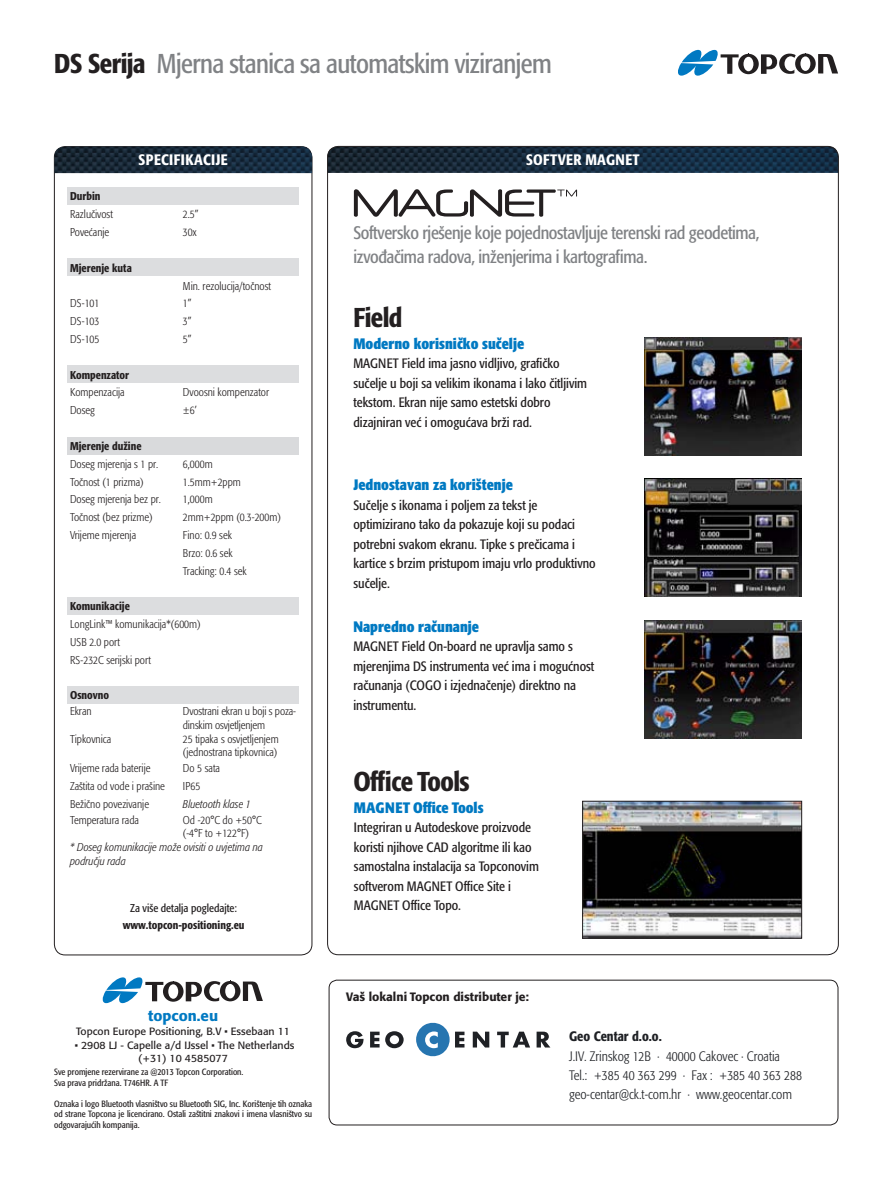
<style>
.page{position:relative;width:893px;height:1188px;background:#fff}
.page>*{position:absolute;margin:0;border:0;box-sizing:border-box;transform-origin:0 0}
.t1{font:condensed 27px "Formata Pro";letter-spacing:-.02em;color:#808285}
.t2{font:500 condensed 27px "Formata Pro";letter-spacing:-.02em;color:#231f20}
.t3{font:condensed 18px/24px "Formata Pro";letter-spacing:-.02em;color:#808285}
.t4{font:700 condensed 15px "Formata Pro";color:#0079c2}
.t5{font:500 condensed 15px "Formata Pro";letter-spacing:.03em;color:#fff}
.t6{font:500 15px "Formata Pro";color:#0079c2}
.t7{font:300 condensed 13.65px/19.4px "Formata Pro";color:#1f2125}
.t8{font:500 condensed 13.65px "Formata Pro";color:#1f2125}
.t9{font:condensed 13.5px/19.5px "Formata Pro";color:#231f20}
.t10{font:500 12px "Formata Pro";color:#231f20}
.t11{font:300 condensed 11.25px/17.9px "Formata Pro";color:#231f20}
.t12{font:500 condensed 11.25px "Formata Pro";color:#231f20}
.t13{font:italic 300 condensed 11.25px/13.5px "Formata Pro";color:#231f20}
.t14{font:condensed 11.25px "Formata Pro";color:#231f20}
.t15{font:10.5px/13.5px "Formata Pro";color:#231f20;text-align:center}
.t16{font:condensed 9px/10.5px "Formata Pro";color:#231f20}
.s1{font-weight:500;color:#231f20}
</style>
<div class="page">
<svg style="left:678px;top:50px;width:160px;height:26px"></svg>
<div style="left:329px;top:980px;width:509px;height:145px;border:1px solid #231f20;border-radius:8px"></div>
<svg style="left:102px;top:977px;width:161px;height:26px"></svg>
<img style="left:54px;top:147px;width:258px;height:26px">
<img style="left:327px;top:146px;width:511px;height:27px">
<img style="left:584px;top:803px;width:216px;height:133px">
<div style="left:582px;top:801px;width:220px;height:137px;border:1px solid #231f20"></div>
<svg style="left:354px;top:189px;width:223px;height:28px"></svg>
<div style="left:67px;top:187px;width:232px;height:18px;background:#dcdddf"></div>
<div style="left:67px;top:259px;width:232px;height:17px;background:#dcdddf"></div>
<div style="left:67px;top:365px;width:232px;height:18px;background:#dcdddf"></div>
<div style="left:67px;top:437px;width:232px;height:18px;background:#d9dadc"></div>
<div style="left:67px;top:597px;width:232px;height:18px;background:#dcdddf"></div>
<div style="left:67px;top:686px;width:232px;height:18px;background:#dcdddf"></div>
<img style="left:644px;top:337px;width:158px;height:118px">
<img style="left:644px;top:621px;width:158px;height:118px">
<img style="left:644px;top:479px;width:158px;height:118px">
<svg style="left:537px;top:1032px;width:13px;height:16px"></svg>
<svg style="left:416px;top:1023px;width:48px;height:34px"></svg>
<svg style="left:473px;top:1032px;width:16px;height:16px"></svg>
<svg style="left:497px;top:1032px;width:33px;height:16px"></svg>
<svg style="left:346px;top:1031px;width:17px;height:17px"></svg>
<svg style="left:370px;top:1031px;width:34px;height:17px"></svg>
<h1 class="t1" style="left:54px;top:46px;width:499px"><span class="s1">DS Serija</span> Mjerna stanica sa automatskim viziranjem</h1>
<p class="t5" style="left:138px;top:150px;width:91px">SPECIFIKACIJE</p>
<p class="t12" style="left:70px;top:189px;width:32px">Durbin</p>
<p class="t11" style="left:70px;top:205px;width:44px">Razlučivost</p>
<p class="t11" style="left:183px;top:205px;width:17px">2.5”</p>
<p class="t11" style="left:70px;top:223px;width:41px">Povećanje</p>
<p class="t11" style="left:183px;top:223px;width:15px">30x</p>
<p class="t12" style="left:70px;top:261px;width:63px">Mjerenje kuta</p>
<p class="t11" style="left:183px;top:277px;width:90px">Min. rezolucija/točnost</p>
<p class="t11" style="left:70px;top:295px;width:31px">DS-101</p>
<p class="t11" style="left:183px;top:295px;width:10px">1”</p>
<p class="t11" style="left:70px;top:312px;width:31px">DS-103</p>
<p class="t11" style="left:183px;top:312px;width:10px">3”</p>
<p class="t11" style="left:70px;top:330px;width:31px">DS-105</p>
<p class="t11" style="left:183px;top:330px;width:10px">5”</p>
<p class="t12" style="left:70px;top:367px;width:61px">Kompenzator</p>
<p class="t11" style="left:70px;top:384px;width:56px">Kompenzacija</p>
<p class="t11" style="left:183px;top:384px;width:88px">Dvoosni kompenzator</p>
<p class="t11" style="left:70px;top:401px;width:26px">Doseg</p>
<p class="t11" style="left:183px;top:401px;width:15px">±6’</p>
<p class="t12" style="left:70px;top:439px;width:73px">Mjerenje dužine</p>
<p class="t11" style="left:70px;top:455px;width:90px">Doseg mjerenja s 1 pr.</p>
<p class="t11" style="left:183px;top:455px;width:31px">6,000m</p>
<p class="t11" style="left:70px;top:473px;width:75px">Točnost (1 prizma)</p>
<p class="t11" style="left:183px;top:473px;width:59px">1.5mm+2ppm</p>
<p class="t11" style="left:70px;top:491px;width:92px">Doseg mjerenja bez pr.</p>
<p class="t11" style="left:183px;top:491px;width:31px">1,000m</p>
<p class="t11" style="left:70px;top:508px;width:84px">Točnost (bez prizme)</p>
<p class="t11" style="left:183px;top:508px;width:99px">2mm+2ppm (0.3-200m)</p>
<p class="t11" style="left:70px;top:526px;width:68px">Vrijeme mjerenja</p>
<p class="t11" style="left:183px;top:526px;width:65px">Fino: 0.9 sek<br>Brzo: 0.6 sek<br>Tracking: 0.4 sek</p>
<p class="t12" style="left:70px;top:599px;width:61px">Komunikacije</p>
<p class="t11" style="left:70px;top:615px;width:132px">LongLink™ komunikacija*(600m)<br>USB 2.0 port<br>RS-232C serijski port</p>
<p class="t12" style="left:70px;top:688px;width:40px">Osnovno</p>
<p class="t11" style="left:70px;top:702px;width:23px">Ekran</p>
<p class="t11" style="left:183px;top:705px;width:115px;line-height:13.5px">Dvostrani ekran u boji s poza&shy;dinskim osvjetljenjem</p>
<p class="t11" style="left:70px;top:730px;width:43px">Tipkovnica</p>
<p class="t11" style="left:183px;top:732px;width:97px;line-height:13.5px">25 tipaka s osvjetljenjem (jednostrana tipkovnica)</p>
<p class="t11" style="left:70px;top:759px;width:82px">Vrijeme rada baterije</p>
<p class="t11" style="left:183px;top:759px;width:39px">Do 5 sata</p>
<p class="t11" style="left:70px;top:777px;width:96px">Zaštita od vode i prašine</p>
<p class="t11" style="left:183px;top:777px;width:19px">IP65</p>
<p class="t11" style="left:70px;top:795px;width:80px">Bežično povezivanje</p>
<p class="t13" style="left:183px;top:797px;width:69px">Bluetooth klase 1</p>
<p class="t11" style="left:70px;top:811px;width:70px">Temperatura rada</p>
<p class="t11" style="left:183px;top:813px;width:80px;line-height:13.5px">Od -20°C do +50°C (-4°F to +122°F)</p>
<p class="t13" style="left:70px;top:841px;width:195px">* Doseg komunikacije može ovisiti o uvjetima na području rada</p>
<p class="t14" style="left:130px;top:901px;width:108px">Za više detalja pogledajte:</p>
<p class="t12" style="left:123px;top:917px;width:123px">www.topcon-positioning.eu</p>
<p class="t6" style="left:148px;top:1006px;width:71px">topcon.eu</p>
<p class="t15" style="left:76px;top:1025px;width:215px">Topcon Europe Positioning, B.V • Essebaan 11</p>
<p class="t15" style="left:75px;top:1038px;width:221px">• 2908 LJ - Capelle a/d IJssel • The Netherlands (+31) 10 4585077</p>
<p class="t16" style="left:54px;top:1067px;width:191px">Sve promjene rezervirane za @2013 Topcon Corporation.<br>Sva prava pridržana. T746HR. A TF</p>
<p class="t16" style="left:54px;top:1098px;width:260px;text-align:justify">Oznaka i logo Bluetooth vlasništvo su Bluetooth SIG, Inc. Korištenje tih oznaka od strane Topcona je licencirano. Ostali zaštitni znakovi i imena vlasništvo su odgovarajućih kompanija.</p>
<p class="t5" style="left:526px;top:150px;width:115px">SOFTVER MAGNET</p>
<h2 class="t3" style="left:353px;top:221px;width:408px">Softversko rješenje koje pojednostavljuje terenski rad geodetima, izvođačima radova, inženjerima i kartografima.</h2>
<h1 class="t2" style="left:353px;top:300px;width:51px">Field</h1>
<p class="t4" style="left:353px;top:334px;width:172px">Moderno korisničko sučelje</p>
<p class="t9" style="left:353px;top:354px;width:235px">MAGNET Field ima jasno vidljivo, grafičko sučelje u boji sa velikim ikonama i lako čitljivim tekstom. Ekran nije samo estetski dobro dizajniran već i omogućava brži rad.</p>
<p class="t4" style="left:353px;top:475px;width:161px">Jednostavan za korištenje</p>
<p class="t9" style="left:353px;top:495px;width:244px">Sučelje s ikonama i poljem za tekst je optimizirano tako da pokazuje koji su podaci potrebni svakom ekranu. Tipke s prečicama i kartice s brzim pristupom imaju vrlo produktivno sučelje.</p>
<p class="t4" style="left:353px;top:617px;width:127px">Napredno računanje</p>
<p class="t9" style="left:353px;top:637px;width:242px">MAGNET Field On-board ne upravlja samo s mjerenjima DS instrumenta već ima i mogućnost računanja (COGO i izjednačenje) direktno na instrumentu.</p>
<h1 class="t2" style="left:353px;top:764px;width:118px">Office Tools</h1>
<p class="t4" style="left:354px;top:798px;width:131px">MAGNET Office Tools</p>
<p class="t9" style="left:354px;top:817px;width:186px">Integriran u Autodeskove proizvode koristi njihove CAD algoritme ili kao samostalna instalacija sa Topconovim softverom MAGNET Office Site i<br>MAGNET Office Topo.</p>
<p class="t10" style="left:346px;top:989px;width:184px">Vaš lokalni Topcon distributer je:</p>
<p class="t8" style="left:569px;top:1028px;width:94px">Geo Centar d.o.o.</p>
<p class="t7" style="left:569px;top:1046px;width:234px">J.IV. Zrinskog 12B · 40000 Cakovec · Croatia<br>Tel.: +385 40 363 299 · Fax : +385 40 363 288 geo-centar@ck.t-com.hr · www.geocentar.com</p>
</div>
